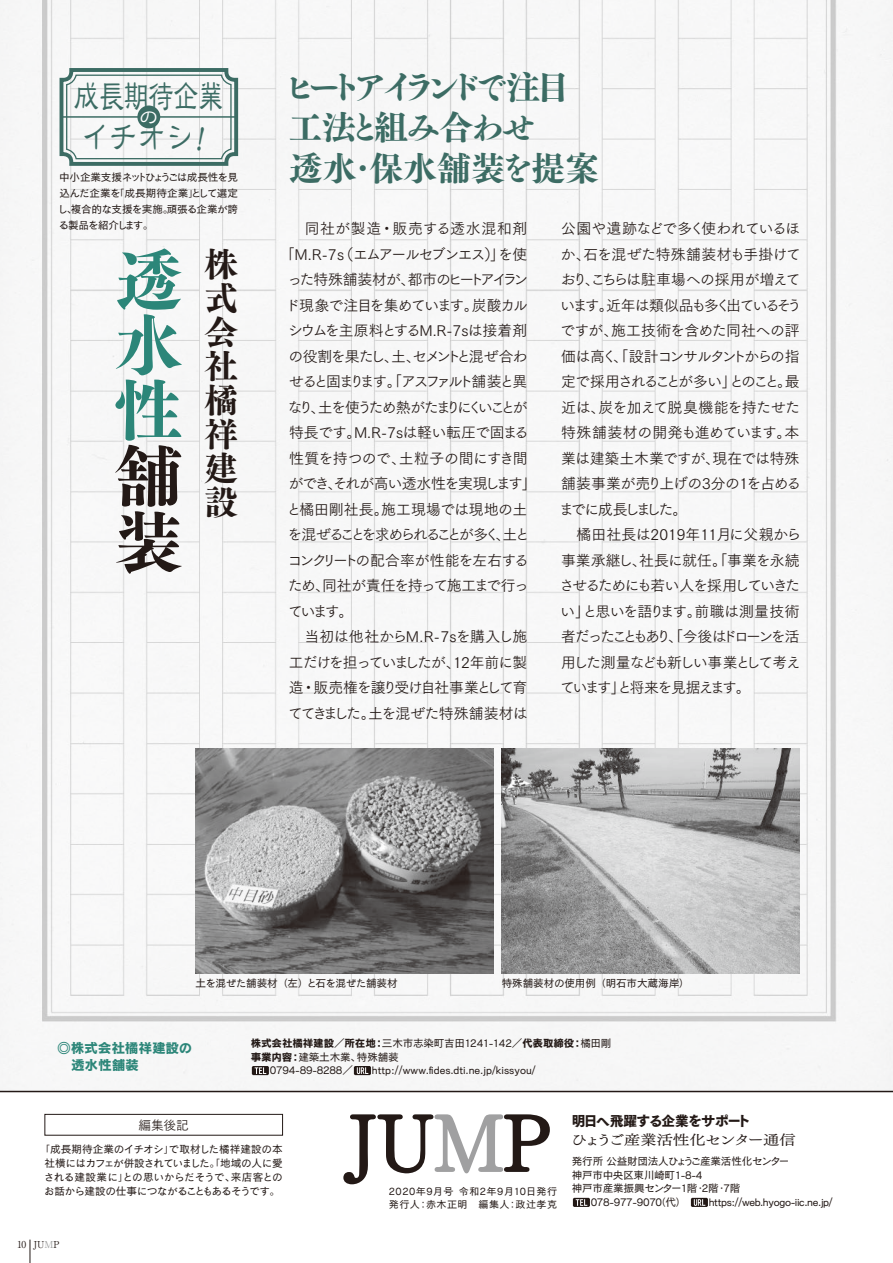
<style>
.page{position:relative;width:893px;height:1263px;background:#fff}
.page>*{position:absolute;margin:0;border:0;box-sizing:border-box;transform-origin:0 0}
.t1{font:68.1px/64.9px "Tsuku BMD Min Std E";color:#2c8679;text-align:justify}
.t2{font:68.1px/66px "Tsuku BMD Min Std E";color:#231916}
.t3{font:37.05px "Likurei Std";color:#3c6c64;scale:.8 1}
.t4{font:36.15px "Likurei Std";letter-spacing:-.02em;color:#3c6c64;scale:.7 1}
.t5{font:34.05px/40.3px "Tsuku AMD Min Std E";letter-spacing:-.115em;color:#3c6c64}
.t6{font:34.05px/34px "Tsuku BMD Min Std E";color:#231916;text-align:justify}
.t7{font:21.3px "Likurei Std";color:#fff}
.t8{font:14.85px/25.5px "Tsuku Go Pro R";letter-spacing:-.07em;color:#231916}
.t9{font:14.85px "Tsuku Go Pro R";letter-spacing:-.115em;color:#231916}
.t10{font:14.85px "Tsuku Go Pro R";letter-spacing:-.15em;color:#231916}
.t11{font:14.85px "Tsuku Go Pro R";letter-spacing:-.19em;color:#231916}
.t12{font:14.85px "Tsuku Go Pro R";letter-spacing:-.04em;color:#231916}
.t13{font:14.85px "Tsuku Go Pro R";letter-spacing:-.18em;color:#231916}
.t14{font:14.85px "Tsuku Go Pro R";letter-spacing:-.135em;color:#231916}
.t15{font:14.85px "Tsuku Go Pro R";letter-spacing:-.03em;color:#231916}
.t16{font:14.85px "Tsuku Go Pro R";letter-spacing:-.05em;color:#231916}
.t17{font:14.85px "Tsuku Go Pro R";letter-spacing:-.09em;color:#231916}
.t18{font:14.85px "Tsuku Go Pro R";letter-spacing:-.095em;color:#231916}
.t19{font:14.85px "Tsuku Go Pro R";letter-spacing:-.035em;color:#231916}
.t20{font:14.85px "Tsuku Go Pro R";letter-spacing:-.015em;color:#231916}
.t21{font:14.85px "Tsuku Go Pro R";letter-spacing:.045em;color:#231916}
.t22{font:13.8px/17px "Cezanne Pro B";letter-spacing:-.02em;color:#2c8679}
.t23{font:13.65px "Tsuku Min Pro RB";letter-spacing:-.035em;color:#231916;scale:1.19 1}
.t24{font:13.65px "Tsuku Go Pro H";letter-spacing:-.06em;color:#231916}
.t25{font:12.75px "Tsuku Go Pro R";color:#231916}
.t26{font:10.65px/15.9px "Cezanne Pro M";letter-spacing:-.025em;color:#231916;text-align:justify}
.t27{font:10.65px "Cezanne Pro M";letter-spacing:.005em;color:#231916}
.t28{font:10.05px/12.8px "Cezanne Pro M";letter-spacing:.04em;color:#231916}
.t29{font:700 9.6px "A1 Mincho Std";letter-spacing:-.01em;color:#231916}
.s1{font-family:"Cezanne Pro B"}
.s2{color:#9d9e9e}
</style>
<div class="page">
<img style="left:0;top:0;width:893px;height:1091px">
<svg style="left:30px;top:1239px;width:1px;height:24px"></svg>
<div style="left:45px;top:1114px;width:238px;height:21px;border:1px solid #231916"></div>
<hr style="left:0;top:1091px;width:893px;height:1px;background:#231916">
<svg style="left:252px;top:1066px;width:17px;height:9px"></svg>
<svg style="left:354px;top:1066px;width:17px;height:9px"></svg>
<img style="left:502px;top:748px;width:297px;height:226px">
<img style="left:196px;top:748px;width:297px;height:226px">
<svg style="left:573px;top:1198px;width:17px;height:9px"></svg>
<svg style="left:691px;top:1198px;width:17px;height:9px"></svg>
<svg style="left:343px;top:1114px;width:207px;height:70px"></svg>
<svg style="left:58px;top:66px;width:182px;height:102px"></svg>
<h3 class="t4" style="left:74px;top:72px;width:215px">成長期待企業</h3>
<h2 class="t3" style="left:80px;top:112px;width:144px">イチオシ</h2>
<p class="t26" style="left:58px;top:169px;width:182px">中小企業支援ネットひょうごは成長性を見込んだ企業を「成長期待企業」として選定し、複合的な支援を実施。頑張る企業が誇る製品を紹介します。</p>
<h3 class="t7" style="left:138px;top:103px;width:23px">の</h3>
<h1 class="t1" style="left:115px;top:239px;width:69px">透水性</h1>
<h1 class="t2" style="left:115px;top:434px;width:69px">舗装</h1>
<h3 class="t6" style="left:204px;top:242px;width:35px">株式会社橘祥建設</h3>
<h3 class="t5" style="left:283px;top:63px;width:318px">ヒートアイランドで注目工法と組み合わせ<br>透水・保水舗装を提案</h3>
<p class="t21" style="left:289px;top:216px;width:240px">　同社が製造・販売する透水混和剤</p>
<p class="t9" style="left:280px;top:242px;width:249px">「M.R-7s（エムアールセブンエス）」を使</p>
<p class="t14" style="left:288px;top:267px;width:242px">った特殊舗装材が、都市のヒートアイラン</p>
<p class="t8" style="left:285px;top:291px;width:244px">ド現象で注目を集めています。炭酸カル</p>
<p class="t8" style="left:288px;top:316px;width:241px">シウムを主原料とするM.R-7sは接着剤</p>
<p class="t8" style="left:288px;top:342px;width:241px">の役割を果たし、土、セメントと混ぜ合わ</p>
<p class="t10" style="left:289px;top:369px;width:240px">せると固まります。「アスファルト舗装と異</p>
<p class="t11" style="left:288px;top:395px;width:241px">なり、土を使うため熱がたまりにくいことが</p>
<p class="t12" style="left:289px;top:420px;width:242px">特長です。M.R-7sは軽い転圧で固まる</p>
<p class="t19" style="left:289px;top:446px;width:240px">性質を持つので、土粒子の間にすき間</p>
<p class="t8" style="left:288px;top:469px;width:250px">ができ、それが高い透水性を実現します」</p>
<p class="t20" style="left:287px;top:497px;width:242px">と橘田剛社長。施工現場では現地の土</p>
<p class="t13" style="left:288px;top:522px;width:244px">を混ぜることを求められることが多く、土と</p>
<p class="t16" style="left:288px;top:548px;width:243px">コンクリートの配合率が性能を左右する</p>
<p class="t17" style="left:288px;top:573px;width:243px">ため、同社が責任を持って施工まで行っ</p>
<p class="t8" style="left:288px;top:597px;width:67px">ています。</p>
<p class="t15" style="left:289px;top:624px;width:240px">　当初は他社からM.R-7sを購入し施</p>
<p class="t8" style="left:289px;top:648px;width:240px">工だけを担っていましたが、12年前に製</p>
<p class="t18" style="left:289px;top:675px;width:240px">造・販売権を譲り受け自社事業として育</p>
<p class="t8" style="left:288px;top:699px;width:241px">ててきました。土を混ぜた特殊舗装材は</p>
<p class="t8" style="left:559px;top:214px;width:244px">公園や遺跡などで多く使われているほか、石を混ぜた特殊舗装材も手掛けており、こちらは駐車場への採用が増えています。近年は類似品も多く出ているそうですが、施工技術を含めた同社への評価は高く、「設計コンサルタントからの指定で採用されることが多い」とのこと。最近は、炭を加えて脱臭機能を持たせた特殊舗装材の開発も進めています。本業は建築土木業ですが、現在では特殊舗装事業が売り上げの3分の1を占めるまでに成長しました。<br>　橘田社長は2019年11月に父親から事業承継し、社長に就任。「事業を永続させるためにも若い人を採用していきたい」と思いを語ります。前職は測量技術者だったこともあり、「今後はドローンを活用した測量なども新しい事業として考えています」と将来を見据えます。</p>
<p class="t26" style="left:196px;top:975px;width:204px">土を混ぜた舗装材（左）と石を混ぜた舗装材</p>
<p class="t26" style="left:502px;top:975px;width:190px">特殊舗装材の使用例（明石市大蔵海岸）</p>
<p class="t22" style="left:57px;top:1039px;width:137px">◎株式会社橘祥建設の　透水性舗装</p>
<p class="t25" style="left:139px;top:1114px;width:52px">編集後記</p>
<p class="t26" style="left:251px;top:1034px;width:362px"><span class="s1">株式会社橘祥建設</span>／<span class="s1">所在地：</span>三木市志染町吉田1241-142／<span class="s1">代表取締役：</span>橘田剛</p>
<p class="t26" style="left:251px;top:1048px;width:150px"><span class="s1">事業内容：</span>建築土木業、特殊舗装</p>
<p class="t26" style="left:270px;top:1062px;width:85px">0794-89-8288／</p>
<p class="t27" style="left:372px;top:1064px;width:165px">http://www.fides.dti.ne.jp/kissyou/</p>
<p class="t24" style="left:572px;top:1113px;width:180px">明日へ飛躍する企業をサポート</p>
<p class="t26" style="left:39px;top:1142px;width:245px;line-height:13.8px;text-align:center">「成長期待企業のイチオシ」で取材した橘祥建設の本社横にはカフェが併設されていました。「地域の人に愛される建設業に」との思いからだそうで、来店客とのお話から建設の仕事につながることもあるそうです。</p>
<p class="t29" style="left:17px;top:1236px;width:44px">10 JU<span class="s2">M</span>P</p>
<p class="t28" style="left:389px;top:1185px;width:170px">2020年9月号 令和2年9月10日発行発行人：赤木正明　編集人：政辻孝克</p>
<p class="t23" style="left:571px;top:1128px;width:190px">ひょうご産業活性化センター通信</p>
<p class="t26" style="left:572px;top:1152px;width:219px">発行所 公益財団法人ひょうご産業活性化センター</p>
<p class="t26" style="left:572px;top:1166px;width:132px">神戸市中央区東川崎町1-8-4</p>
<p class="t26" style="left:572px;top:1180px;width:170px">神戸市産業振興センター1階・2階・7階</p>
<p class="t26" style="left:591px;top:1194px;width:101px">078-977-9070（代）　</p>
<p class="t26" style="left:709px;top:1194px;width:125px">https://web.hyogo-iic.ne.jp/</p>
</div>
